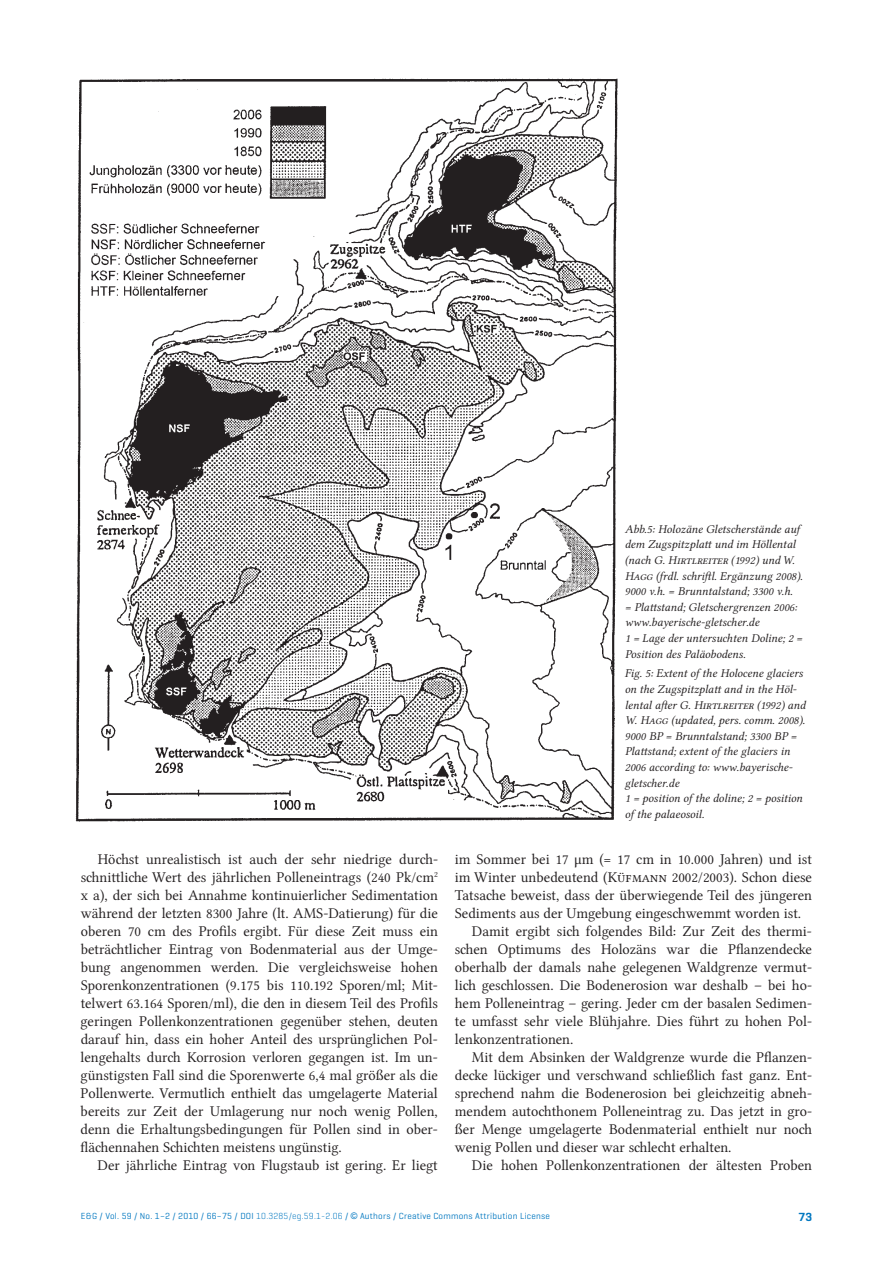
<style>
.page{position:relative;width:893px;height:1263px;background:#fff}
.page>*{position:absolute;margin:0;border:0;box-sizing:border-box;transform-origin:0 0}
.t1{font:15px/18px "Lin Libertine O";color:#231f20;text-align:justify}
.t2{font:12px/15.6px "Lin Libertine OI";color:#231f20}
.t3{font:600 12px "Geogrotesque";color:#0077c0}
.t4{font:9px "Geogrotesque";letter-spacing:.025em;color:#0077c0}
.s1{font-weight:300}
.s2{font-family:"Arial"}
</style>
<div class="page">
<img style="left:75px;top:78px;width:543px;height:744px">
<p class="t1" style="left:81px;top:850px;width:359px;text-indent:17px">Höchst unrealistisch ist auch der sehr niedrige durch&shy;schnittliche Wert des jährlichen Polleneintrags (240 Pk/cm<sup>2 </sup>x a), der sich bei Annahme kontinuierlicher Sedimentation während der letzten 8300 Jahre (lt. AMS-Datierung) für die oberen 70 cm des Profils ergibt. Für diese Zeit muss ein beträchtlicher Eintrag von Bodenmaterial aus der Umge&shy;bung angenommen werden. Die vergleichsweise hohen Sporenkonzentrationen (9.175 bis 110.192 Sporen/ml; Mit&shy;telwert 63.164 Sporen/ml), die den in diesem Teil des Profils geringen Pollenkonzentrationen gegenüber stehen, deuten darauf hin, dass ein hoher Anteil des ursprünglichen Pol&shy;lengehalts durch Korrosion verloren gegangen ist. Im un&shy;günstigsten Fall sind die Sporenwerte 6,4 mal größer als die Pollenwerte. Vermutlich enthielt das umgelagerte Material bereits zur Zeit der Umlagerung nur noch wenig Pollen, denn die Erhaltungsbedingungen für Pollen sind in ober&shy;flächennahen Schichten meistens ungünstig.</p>
<p class="t1" style="left:98px;top:1156px;width:342px">Der jährliche Eintrag von Flugstaub ist gering. Er liegt</p>
<p class="t2" style="left:625px;top:521px;width:180px">Abb.5: Holozäne Gletscherstände auf dem Zugspitzplatt und im Höllental (nach G. Hirtlreiter (1992) und W.<br>Hagg (frdl. schriftl. Ergänzung 2008).<br>9000 v.h. = Brunntalstand; 3300 v.h.<br>= Plattstand; Gletschergrenzen 2006: www.bayerische-gletscher.de<br>1 = Lage der untersuchten Doline; 2 = Position des Paläobodens.</p>
<p class="t2" style="left:625px;top:666px;width:182px">Fig. 5: Extent of the Holocene glaciers on the Zugspitzplatt and in the Höl&shy;lental after G. Hirtlreiter (1992) and</p>
<p class="t2" style="left:625px;top:713px;width:182px">W. Hagg (updated, pers. comm. 2008).<br>9000 BP = Brunntalstand; 3300 BP =<br>Plattstand; extent of the glaciers in<br>2006 according to: www.bayerische&shy;gletscher.de<br>1 = position of the doline; 2 = position of the palaeosoil.</p>
<p class="t1" style="left:455px;top:850px;width:359px">im Sommer bei 17 μm (= 17 cm in 10.000 Jahren) und ist im Winter unbedeutend (Küfmann 2002/2003). Schon diese Tatsache beweist, dass der überwiegende Teil des jüngeren Sediments aus der Umgebung eingeschwemmt worden ist.</p>
<p class="t1" style="left:455px;top:922px;width:359px;text-indent:17px">Damit ergibt sich folgendes Bild: Zur Zeit des thermi&shy;schen Optimums des Holozäns war die Pflanzendecke oberhalb der damals nahe gelegenen Waldgrenze vermut&shy;lich geschlossen. Die Bodenerosion war deshalb – bei ho&shy;hem Polleneintrag – gering. Jeder cm der basalen Sedimen&shy;te umfasst sehr viele Blühjahre. Dies führt zu hohen Pol&shy;lenkonzentrationen.</p>
<p class="t1" style="left:455px;top:1048px;width:359px;text-indent:17px">Mit dem Absinken der Waldgrenze wurde die Pflanzen&shy;decke lückiger und verschwand schließlich fast ganz. Ent&shy;sprechend nahm die Bodenerosion bei gleichzeitig abneh&shy;mendem autochthonem Polleneintrag zu. Das jetzt in gro&shy;ßer Menge umgelagerte Bodenmaterial enthielt nur noch wenig Pollen und dieser war schlecht erhalten.</p>
<p class="t1" style="left:472px;top:1156px;width:342px">Die hohen Pollenkonzentrationen der ältesten Proben</p>
<p class="t4" style="left:81px;top:1210px;width:471px">E&amp;G / Vol. 59 / No. 1–2 / 2010 / 66–75 / DOI <span class="s1">10.3285/eg.59.1-2.06</span> / <span class="s2">©</span> Authors / Creative Commons Attribution License</p>
<p class="t3" style="left:798px;top:1209px;width:15px">73</p>
</div>
